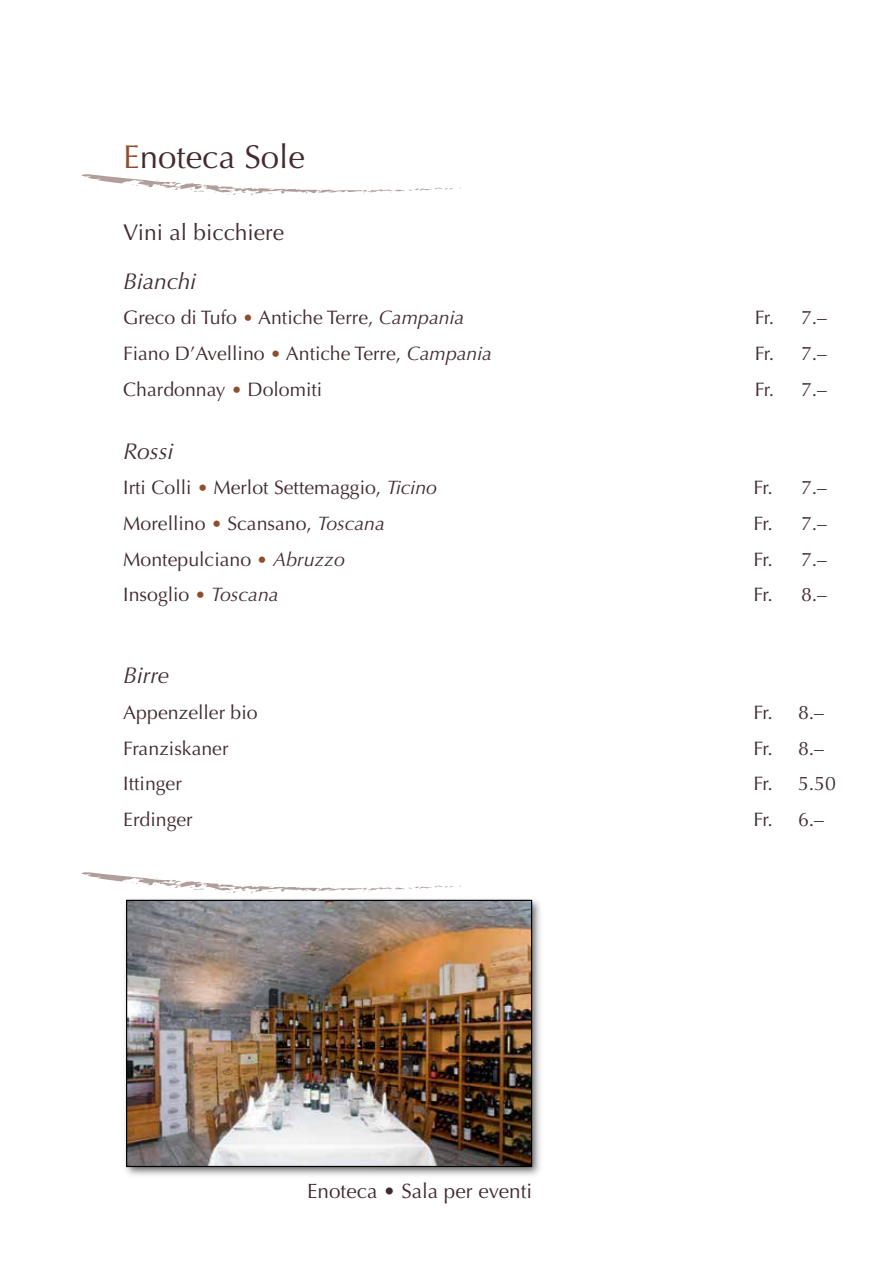
<style>
.page{position:relative;width:893px;height:1263px;background:#fff}
.page>*{position:absolute;margin:0;border:0;box-sizing:border-box;transform-origin:0 0}
.t1{font:33px "Optima";color:#412b2f}
.t2{font:italic 22.8px "Optima";color:#412b2f}
.t3{font:22.8px "Optima";color:#412b2f}
.t4{font:20.7px "Optima";color:#412b2f}
.t5{font:19.5px "Optima";color:#412b2f}
.s1{color:#8c4f2e}
.s2{font-size:18.6px;color:#8c4f2e}
.s3{font-style:italic}
</style>
<div class="page">
<img style="left:125px;top:893px;width:415px;height:283px">
<img style="left:128px;top:902px;width:402px;height:263px">
<div style="left:126px;top:900px;width:406px;height:267px;border:1px solid #000"></div>
<svg style="left:81px;top:174px;width:381px;height:22px"></svg>
<svg style="left:81px;top:872px;width:381px;height:21px"></svg>
<h1 class="t1" style="left:123px;top:137px;width:183px"><span class="s1">E</span>noteca Sole</h1>
<p class="t3" style="left:123px;top:219px;width:162px">Vini al bicchiere</p>
<p class="t2" style="left:123px;top:268px;width:74px">Bianchi</p>
<p class="t5" style="left:123px;top:307px;width:342px">Greco di Tufo <span class="s2">•</span> Antiche Terre, <span class="s3">Campania</span></p>
<p class="t5" style="left:755px;top:307px;width:74px">Fr. 7.–</p>
<p class="t5" style="left:123px;top:342px;width:370px">Fiano D’Avellino <span class="s2">•</span> Antiche Terre, <span class="s3">Campania</span></p>
<p class="t5" style="left:755px;top:342px;width:74px">Fr. 7.–</p>
<p class="t5" style="left:123px;top:378px;width:200px">Chardonnay <span class="s2">•</span> Dolomiti</p>
<p class="t5" style="left:755px;top:378px;width:74px">Fr. 7.–</p>
<p class="t2" style="left:123px;top:438px;width:51px">Rossi</p>
<p class="t5" style="left:123px;top:476px;width:315px">Irti Colli <span class="s2">•</span> Merlot Settemaggio, <span class="s3">Ticino</span></p>
<p class="t5" style="left:753px;top:476px;width:75px">Fr. 7.–</p>
<p class="t5" style="left:123px;top:512px;width:263px">Morellino <span class="s2">•</span> Scansano, <span class="s3">Toscana</span></p>
<p class="t5" style="left:753px;top:512px;width:75px">Fr. 7.–</p>
<p class="t5" style="left:123px;top:548px;width:223px">Montepulciano <span class="s2">•</span> <span class="s3">Abruzzo</span></p>
<p class="t5" style="left:753px;top:548px;width:75px">Fr. 7.–</p>
<p class="t5" style="left:123px;top:583px;width:157px">Insoglio <span class="s2">•</span> <span class="s3">Toscana</span></p>
<p class="t5" style="left:753px;top:583px;width:75px">Fr. 8.–</p>
<p class="t2" style="left:123px;top:662px;width:48px">Birre</p>
<p class="t5" style="left:123px;top:701px;width:136px">Appenzeller bio</p>
<p class="t5" style="left:753px;top:701px;width:72px">Fr. 8.–</p>
<p class="t5" style="left:123px;top:737px;width:107px">Franziskaner</p>
<p class="t5" style="left:753px;top:737px;width:72px">Fr. 8.–</p>
<p class="t5" style="left:123px;top:772px;width:60px">Ittinger</p>
<p class="t5" style="left:753px;top:772px;width:84px">Fr. 5.50</p>
<p class="t5" style="left:123px;top:808px;width:71px">Erdinger</p>
<p class="t5" style="left:753px;top:808px;width:72px">Fr. 6.–</p>
<p class="t4" style="left:307px;top:1178px;width:226px">Enoteca • Sala per eventi</p>
</div>
